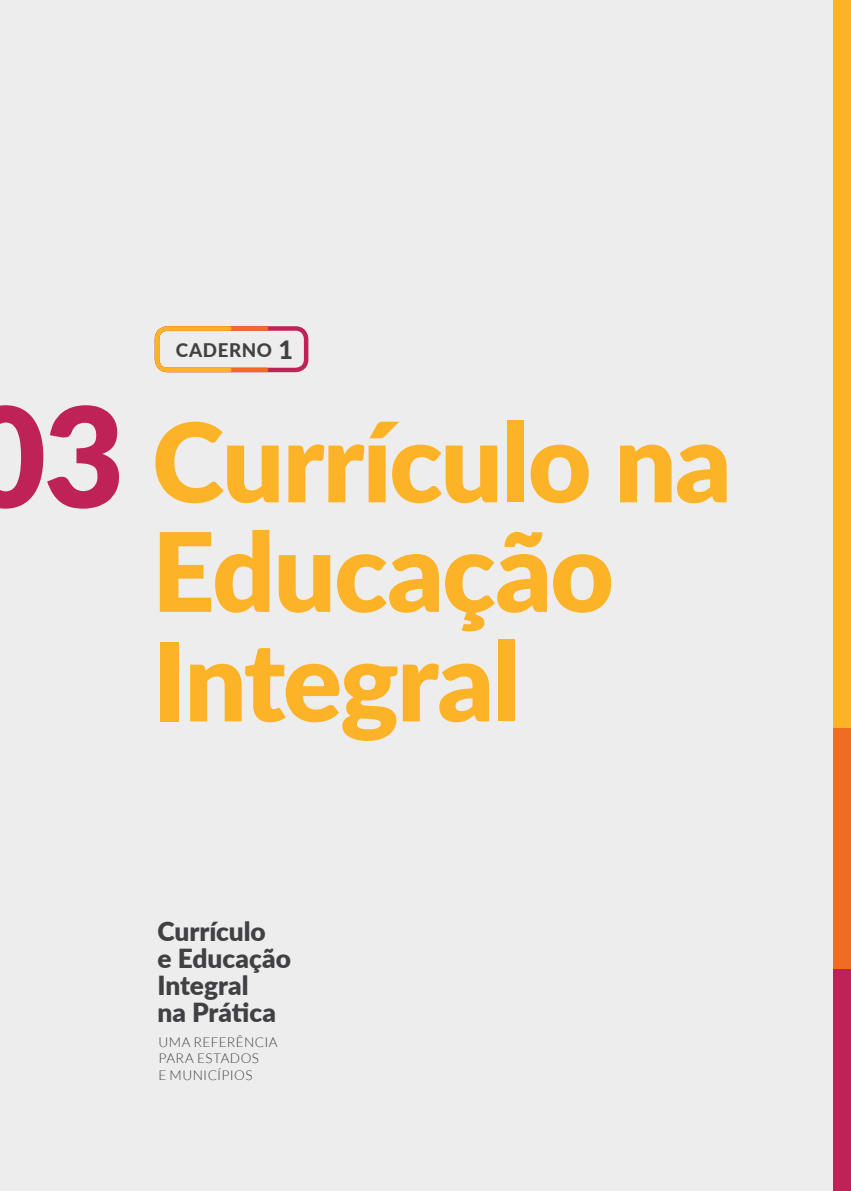
<style>
.page{position:relative;width:851px;height:1191px;background:#fff}
.page>*{position:absolute;margin:0;border:0;box-sizing:border-box;transform-origin:0 0}
.t1{font:900 109.5px/109.5px "Lato";letter-spacing:-.015em;color:#fcb328}
.t2{font:900 26.25px/26.7px "Lato";color:#414042}
.t3{font:800 18.75px "Lato";letter-spacing:.03em;color:#414142}
.t4{font:300 13.5px/16.2px "Lato";letter-spacing:.025em;color:#414042}
.s1{font-size:25.2px}
.s2{font-size:138.9px;color:#bf2256}
</style>
<div class="page">
<div style="left:0;top:0;width:850px;height:1191px;background:#ededee"></div>
<div style="left:833px;top:911px;width:17px;height:280px;background:#bf2256"></div>
<div style="left:833px;top:685px;width:17px;height:283px;background:#ee6d23"></div>
<div style="left:833px;top:0;width:17px;height:727px;background:#fcb328"></div>
<div style="left:155px;top:326px;width:153px;height:46px;border:4px solid #bf2256;border-radius:11px"></div>
<svg style="left:154px;top:326px;width:116px;height:47px"></svg>
<h3 class="t3" style="left:176px;top:336px;width:119px">CADERNO <span class="s1">1</span></h3>
<h1 class="t1" style="left:152px;top:403px;width:581px;text-indent:-186px"><span class="s2">03</span> Currículo na<br>Educação<br>Integral</h1>
<h2 class="t2" style="left:157px;top:917px;width:135px">Currículo<br>e Educação<br>Integral<br>na Prática</h2>
<p class="t4" style="left:158px;top:1034px;width:121px">UMA REFERÊNCIA<br>PARA ESTADOS<br>E MUNICÍPIOS</p>
</div>
